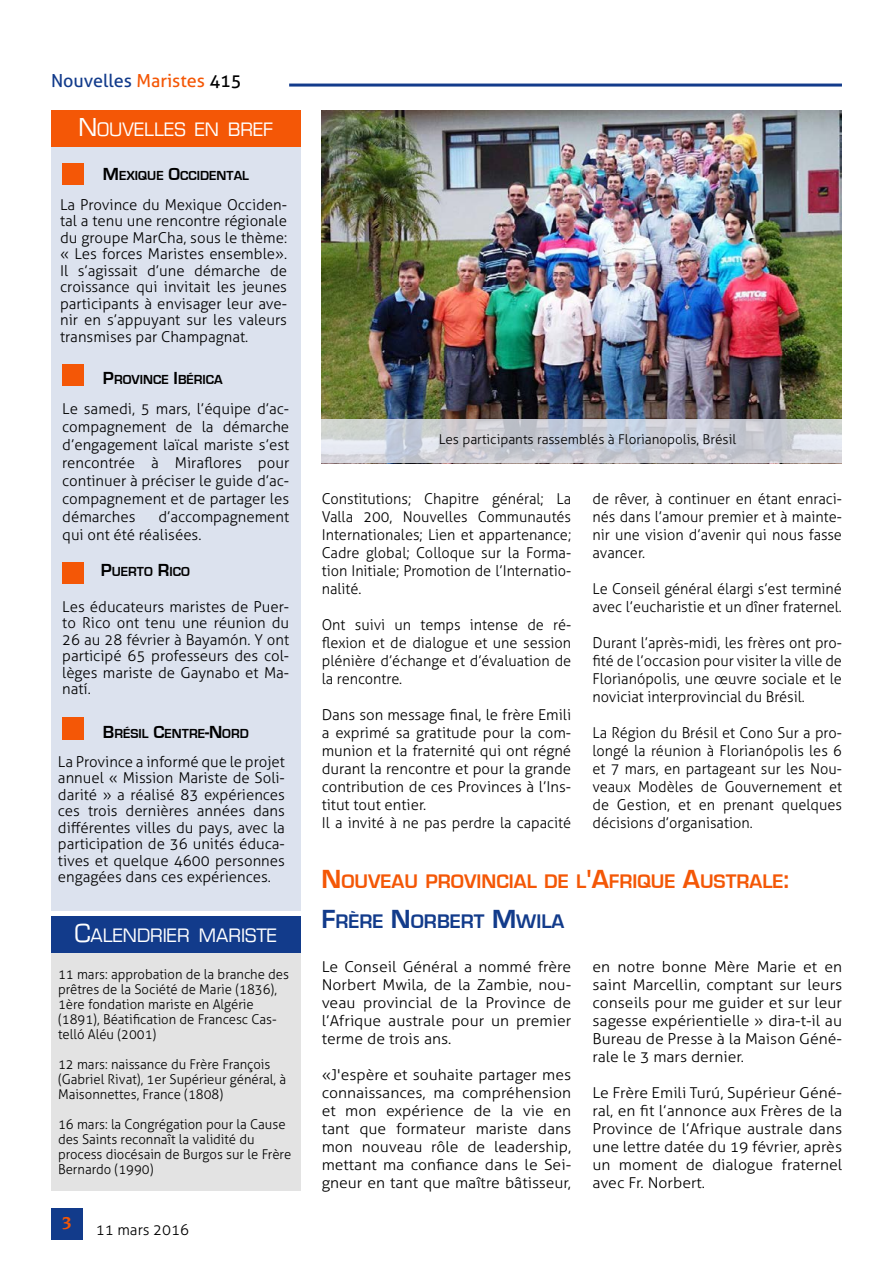
<style>
.page{position:relative;width:893px;height:1263px;background:#fff}
.page>*{position:absolute;margin:0;border:0;box-sizing:border-box;transform-origin:0 0}
.t1{font:700 20.25px/39.8px "Eurostile";color:#f45706}
.t2{font:18px "Eurostile";color:#fff}
.t3{font:18px "Aller";color:#123b8b}
.t4{font:700 18px "Novarese IT Cby BT";color:#f45706}
.t5{font:300 15px/18px "Aller";color:#000;text-align:justify}
.t6{font:300 15px/18px "Aller";color:#000;text-align:justify;scale:1.05 1}
.t7{font:300 13.5px/15px "Aller";color:#000}
.t8{font:700 13.5px "Eurostile";color:#000}
.s1{color:#f45706}
.s2{color:#000}
.s3{font-size:24px}
.s4{font-size:18px}
.s5{font-size:27px}
.s6{font-size:27px;color:#123b8b}
.s7{color:#123b8b}
</style>
<div class="page">
<hr style="left:289px;top:84px;width:553px;height:3px;background:#123b8b">
<div style="left:51px;top:1208px;width:32px;height:31px;background:#123b8b"></div>
<div style="left:51px;top:139px;width:249px;height:771px;background:#dce2ee"></div>
<div style="left:62px;top:163px;width:22px;height:21px;background:#f45706"></div>
<div style="left:51px;top:111px;width:249px;height:36px;background:#f45706"></div>
<div style="left:62px;top:365px;width:22px;height:21px;background:#f45706"></div>
<div style="left:51px;top:953px;width:249px;height:238px;background:#e3e3e3"></div>
<div style="left:51px;top:916px;width:249px;height:37px;background:#123b8b"></div>
<div style="left:62px;top:717px;width:22px;height:23px;background:#f45706"></div>
<img style="left:322px;top:111px;width:520px;height:308px">
<div style="left:62px;top:562px;width:22px;height:22px;background:#f45706"></div>
<svg style="left:322px;top:419px;width:520px;height:44px;background:#cccfd6"></svg>
<p class="t3" style="left:51px;top:69px;width:192px">Nouvelles <span class="s1">Maristes</span> <span class="s2">415</span></p>
<p class="t2" style="left:78px;top:118px;width:195px"><span class="s3">N</span>OUVELLES EN BREF</p>
<p class="t8" style="left:103px;top:169px;width:148px"><span class="s4">M</span>EXIQUE <span class="s4">O</span>CCIDENTAL</p>
<p class="t5" style="left:60px;top:196px;width:228px;line-height:16.5px">La Province du Mexique Occiden&shy;tal a tenu une rencontre régionale du groupe MarCha, sous le thème: « Les forces Maristes ensemble».<br>Il s’agissait d’une démarche de croissance qui invitait les jeunes participants à envisager leur ave&shy;nir en s’appuyant sur les valeurs transmises par Champagnat.</p>
<p class="t8" style="left:103px;top:372px;width:121px"><span class="s4">P</span>ROVINCE <span class="s4">I</span> BÉRICA</p>
<p class="t5" style="left:62px;top:400px;width:228px">Le samedi, 5 mars, l’équipe d’ac&shy;compagnement de la démarche d’engagement laïcal mariste s’est rencontrée à Miraflores pour continuer à préciser le guide d’ac&shy;compagnement et de partager les démarches</p>
<p class="t5" style="left:62px;top:508px;width:228px;text-indent:96px">d’accompagnement qui ont été réalisées.</p>
<p class="t8" style="left:101px;top:564px;width:90px"><span class="s4">P</span>UERTO <span class="s4">R</span>ICO</p>
<p class="t5" style="left:62px;top:598px;width:228px;line-height:16.5px">Les éducateurs maristes de Puer&shy;to Rico ont tenu une réunion du 26 au 28 février à Bayamón. Y ont participé 65 professeurs des col&shy;lèges mariste de Gaynabo et Ma&shy;natí.</p>
<p class="t8" style="left:103px;top:726px;width:147px"><span class="s4">B</span>RÉSIL <span class="s4">C</span>ENTRE<span class="s4">-N</span>ORD</p>
<p class="t5" style="left:58px;top:753px;width:228px;line-height:16.5px">La Province a informé que le projet annuel « Mission Mariste de Soli&shy;darité » a réalisé 83 expériences ces trois dernières années dans différentes villes du pays, avec la participation de 36 unités éduca&shy;tives et quelque 4600 personnes engagées dans ces expériences.</p>
<p class="t2" style="left:74px;top:924px;width:204px"><span class="s3">C</span>ALENDRIER MARISTE</p>
<p class="t7" style="left:58px;top:967px;width:233px">11 mars: approbation de la branche des prêtres de la Société de Marie (1836), 1ère fondation mariste en Algérie (1891), Béatification de Francesc Cas&shy;telló Aléu (2001)</p>
<p class="t7" style="left:58px;top:1057px;width:230px">12 mars: naissance du Frère François (Gabriel Rivat), 1er Supérieur général, à<br>Maisonnettes, France (1808)</p>
<p class="t7" style="left:58px;top:1117px;width:235px">16 mars: la Congrégation pour la Cause des Saints reconnaît la validité du process diocésain de Burgos sur le Frère<br>Bernardo (1990)</p>
<p class="t4" style="left:62px;top:1212px;width:12px">3</p>
<p class="t5" style="left:96px;top:1220px;width:95px">11 mars 2016</p>
<p class="t7" style="left:439px;top:432px;width:299px">Les participants rassemblés à Florianopolis, Brésil</p>
<p class="t5" style="left:322px;top:490px;width:251px">Constitutions; Chapitre général; La Valla 200, Nouvelles Communautés Internationales; Lien et appartenance; Cadre global; Colloque sur la Forma&shy;tion Initiale; Promotion de l’Internatio&shy;nalité.</p>
<p class="t5" style="left:322px;top:616px;width:251px">Ont suivi un temps intense de ré&shy;flexion et de dialogue et une session plénière d’échange et d’évaluation de la rencontre.</p>
<p class="t5" style="left:322px;top:706px;width:251px;text-align:left">Dans son message final, le frère Emili a exprimé sa gratitude pour la com&shy;munion et la fraternité qui ont régné durant la rencontre et pour la grande contribution de ces Provinces à l’Ins&shy;titut tout entier.<br>Il a invité à ne pas perdre la capacité</p>
<p class="t5" style="left:592px;top:490px;width:251px">de rêver, à continuer en étant enraci&shy;nés dans l’amour premier et à mainte&shy;nir une vision d’avenir qui nous fasse avancer.</p>
<p class="t5" style="left:592px;top:580px;width:251px">Le Conseil général élargi s’est terminé avec l’eucharistie et un dîner fraternel.</p>
<p class="t5" style="left:592px;top:634px;width:251px">Durant l’après-midi, les frères ont pro&shy;fité de l’occasion pour visiter la ville de Florianópolis, une œuvre sociale et le noviciat interprovincial du Brésil.</p>
<p class="t5" style="left:592px;top:724px;width:251px">La Région du Brésil et Cono Sur a pro&shy;longé la réunion à Florianópolis les 6 et 7 mars, en partageant sur les Nou&shy;veaux Modèles de Gouvernement et de Gestion, et en prenant quelques décisions d’organisation.</p>
<h1 class="t1" style="left:322px;top:862px;width:469px"><span class="s5">N</span>OUVEAU PROVINCIAL DE L<span class="s5">'A</span>FRIQUE <span class="s5">A</span>USTRALE<span class="s5">:<br></span><span class="s6">F</span><span class="s7">RÈRE</span> <span class="s6">N</span><span class="s7">ORBERT</span> <span class="s6">M</span><span class="s7">WILA</span></h1>
<p class="t6" style="left:322px;top:958px;width:239px">Le Conseil Général a nommé frère Norbert Mwila, de la Zambie, nou&shy;veau provincial de la Province de l’Afrique australe pour un premier terme de trois ans.</p>
<p class="t6" style="left:322px;top:1066px;width:239px">«J'espère et souhaite partager mes connaissances, ma compréhension et mon expérience de la vie en tant que formateur mariste dans mon nouveau rôle de leadership, mettant ma confiance dans le Sei&shy;gneur en tant que maître bâtisseur,</p>
<p class="t6" style="left:592px;top:958px;width:239px">en notre bonne Mère Marie et en saint Marcellin, comptant sur leurs conseils pour me guider et sur leur sagesse expérientielle » dira-t-il au Bureau de Presse à la Maison Géné&shy;rale le 3 mars dernier.</p>
<p class="t6" style="left:592px;top:1084px;width:239px">Le Frère Emili Turú, Supérieur Géné&shy;ral, en fit l’annonce aux Frères de la Province de l’Afrique australe dans une lettre datée du 19 février, après un moment de dialogue fraternel avec Fr. Norbert.</p>
</div>
